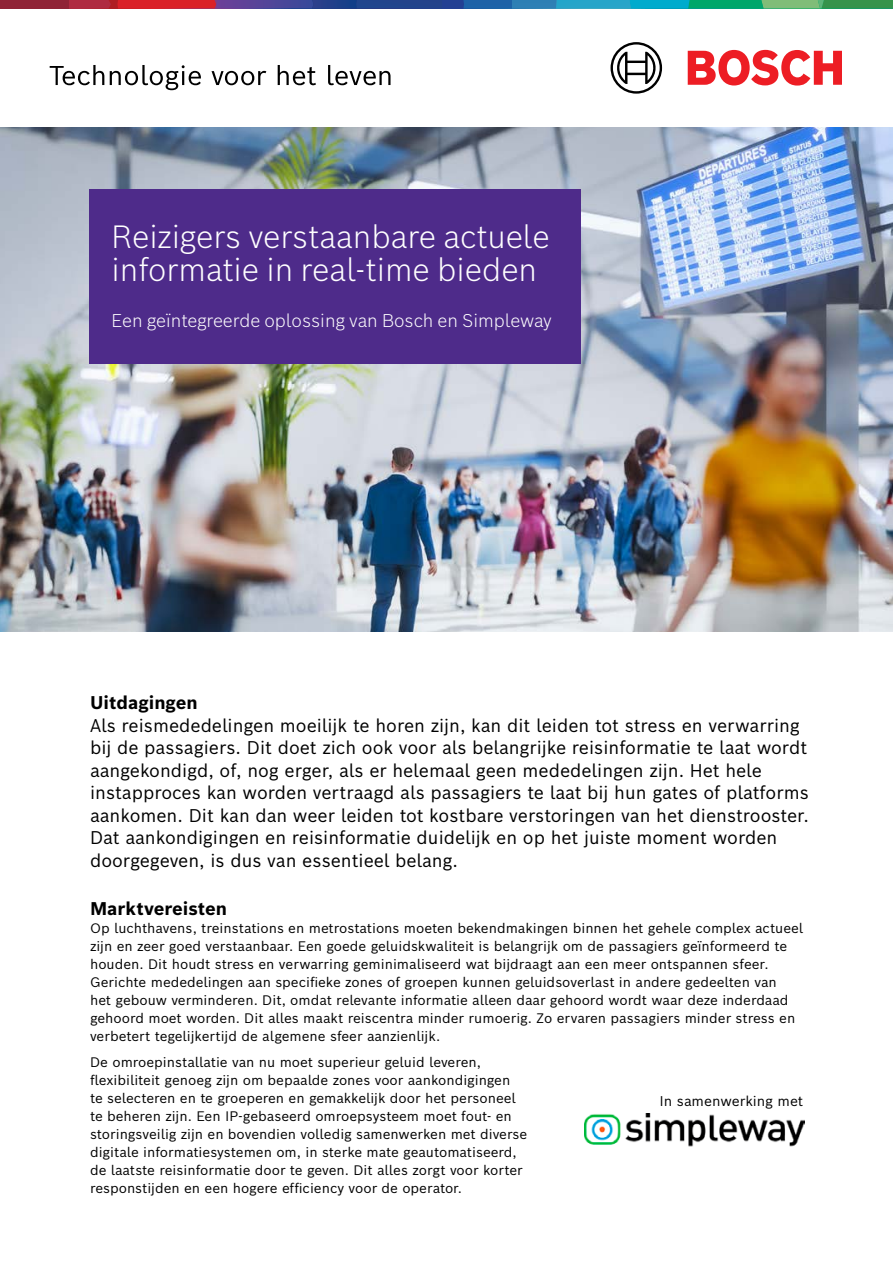
<style>
.page{position:relative;width:893px;height:1263px;background:#fff}
.page>*{position:absolute;margin:0;border:0;box-sizing:border-box;transform-origin:0 0}
.t1{font:300 31.5px/33px "Bosch Sans";color:#fff}
.t2{font:18px/22.5px "Bosch Sans";color:#000}
.t3{font:300 18px "Bosch Sans";color:#fff}
.t4{font:700 18px "Bosch Sans";color:#000}
.t5{font:13.8px "Bosch Sans";color:#000}
.t6{font:13.5px/18px "Bosch Sans";color:#000}
</style>
<div class="page">
<img style="left:0;top:127px;width:893px;height:504px">
<div style="left:89px;top:190px;width:491px;height:174px;background:#4e2b8a"></div>
<div style="left:0;top:0;width:69px;height:9px;background:#902336"></div>
<svg style="left:69px;top:0;width:824px;height:9px;background:#486b80"></svg>
<svg style="left:50px;top:65px;width:54px;height:20px"></svg>
<svg style="left:110px;top:65px;width:91px;height:25px"></svg>
<svg style="left:212px;top:71px;width:54px;height:14px"></svg>
<svg style="left:278px;top:65px;width:38px;height:20px"></svg>
<svg style="left:328px;top:65px;width:62px;height:20px"></svg>
<svg style="left:688px;top:50px;width:154px;height:36px"></svg>
<svg style="left:610px;top:42px;width:52px;height:52px"></svg>
<img style="left:584px;top:1114px;width:220px;height:32px">
<h1 class="t1" style="left:112px;top:219px;width:440px">Reizigers verstaanbare actuele informatie in real-time bieden</h1>
<h2 class="t3" style="left:112px;top:309px;width:442px">Een geïntegreerde oplossing van Bosch en Simpleway</h2>
<h2 class="t4" style="left:90px;top:690px;width:109px">Uitdagingen</h2>
<p class="t2" style="left:90px;top:713px;width:720px">Als reismededelingen moeilijk te horen zijn, kan dit leiden tot stress en verwarring bij de passagiers. Dit doet zich ook voor als belangrijke reisinformatie te laat wordt aangekondigd, of, nog erger, als er helemaal geen mededelingen zijn. Het hele instapproces kan worden vertraagd als passagiers te laat bij hun gates of platforms aankomen. Dit kan dan weer leiden tot kostbare verstoringen van het dienstrooster.<br>Dat aankondigingen en reisinformatie duidelijk en op het juiste moment worden doorgegeven, is dus van essentieel belang.</p>
<h2 class="t4" style="left:90px;top:896px;width:138px">Marktvereisten</h2>
<p class="t6" style="left:90px;top:918px;width:715px">Op luchthavens, treinstations en metrostations moeten bekendmakingen binnen het gehele complex actueel zijn en zeer goed verstaanbaar. Een goede geluidskwaliteit is belangrijk om de passagiers geïnformeerd te houden. Dit houdt stress en verwarring geminimaliseerd wat bijdraagt aan een meer ontspannen sfeer.<br>Gerichte mededelingen aan specifieke zones of groepen kunnen geluidsoverlast in andere gedeelten van<br>het gebouw verminderen. Dit, omdat relevante informatie alleen daar gehoord wordt waar deze inderdaad gehoord moet worden. Dit alles maakt reiscentra minder rumoerig. Zo ervaren passagiers minder stress en verbetert tegelijkertijd de algemene sfeer aanzienlijk.</p>
<p class="t6" style="left:90px;top:1053px;width:439px">De omroepinstallatie van nu moet superieur geluid leveren, flexibiliteit genoeg zijn om bepaalde zones voor aankondigingen<br>te selecteren en te groeperen en gemakkelijk door het personeel te beheren zijn. Een IP-gebaseerd omroepsysteem moet fout- en storingsveilig zijn en bovendien volledig samenwerken met diverse digitale informatiesystemen om, in sterke mate geautomatiseerd, de laatste reisinformatie door te geven. Dit alles zorgt voor korter responstijden en een hogere efficiency voor de operator.</p>
<p class="t5" style="left:660px;top:1091px;width:145px">In samenwerking met</p>
</div>
